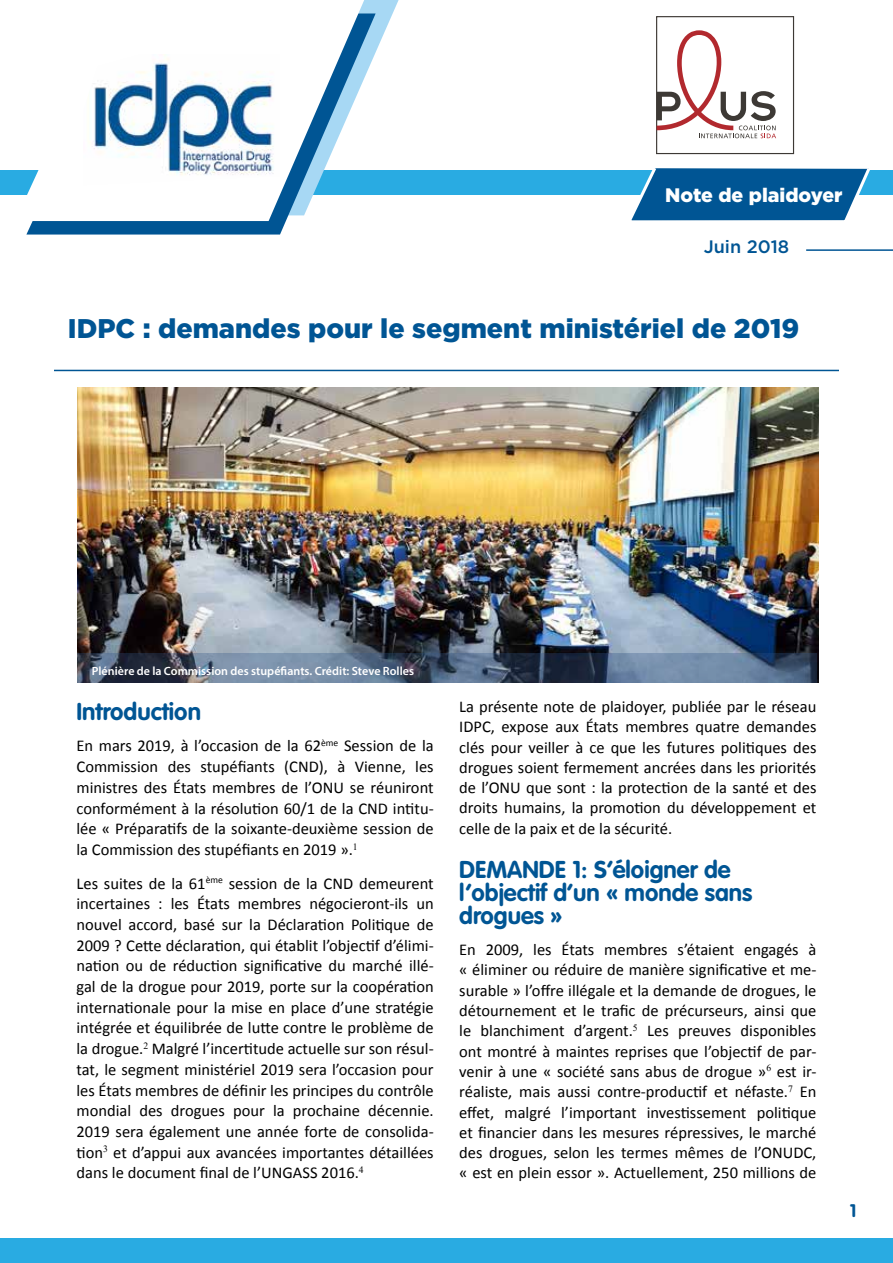
<style>
.page{position:relative;width:893px;height:1263px;background:#fff}
.page>*{position:absolute;margin:0;border:0;box-sizing:border-box;transform-origin:0 0}
.t1{font:900 27px "Gotham";color:#005594}
.t2{font:700 24px/23px "VAG Rounded LT Pro";color:#005594}
.t3{font:900 19.5px "Gotham";color:#fff}
.t4{font:500 18px "Gotham";color:#005594}
.t5{font:700 18px "VAG Rounded LT Pro";color:#005594}
.t6{font:16.5px/20.7px "Calibri";color:#000;text-align:justify}
.t7{font:600 12px "Myriad Pro";letter-spacing:.005em;color:#fff}
</style>
<div class="page">
<div style="left:0;top:1238px;width:893px;height:25px;background:#29abe2"></div>
<div style="left:0;top:170px;width:893px;height:24px;background:#29abe2"></div>
<hr style="left:54px;top:370px;width:785px;height:1px;background:#005594">
<hr style="left:806px;top:249px;width:87px;height:2px;background:#005594">
<svg style="left:364px;top:0;width:35px;height:195px"></svg>
<svg style="left:26px;top:14px;width:350px;height:221px"></svg>
<svg style="left:15px;top:1px;width:349px;height:220px"></svg>
<img style="left:83px;top:54px;width:196px;height:131px">
<svg style="left:624px;top:168px;width:249px;height:53px;background:#1e6ca4"></svg>
<img style="left:77px;top:387px;width:741px;height:296px">
<svg style="left:77px;top:653px;width:740px;height:30px;background:#52647d"></svg>
<div style="left:656px;top:16px;width:138px;height:138px;border:1px solid #3d3935"></div>
<svg style="left:657px;top:30px;width:119px;height:108px"></svg>
<p class="t3" style="left:665px;top:182px;width:179px">Note de plaidoyer</p>
<p class="t4" style="left:704px;top:234px;width:87px">Juin 2018</p>
<h1 class="t1" style="left:68px;top:310px;width:733px">IDPC : demandes pour le segment ministériel de 2019</h1>
<p class="t7" style="left:92px;top:663px;width:324px">Plénière de la Commission des stupéfiants. Crédit: Steve Rolles</p>
<h2 class="t2" style="left:77px;top:700px;width:126px">Introduction</h2>
<p class="t6" style="left:77px;top:736px;width:359px">En mars 2019, à l’occasion de la 62<sup>ème</sup> Session de la Commission des stupéfiants (CND), à Vienne, les ministres des États membres de l’ONU se réuniront conformément à la résolution 60/1 de la CND intitu&shy;lée « Préparatifs de la soixante-deuxième session de la Commission des stupéfiants en 2019 ».<sup>1</sup></p>
<p class="t6" style="left:77px;top:873px;width:359px">Les suites de la 61<sup>ème</sup> session de la CND demeurent incertaines : les États membres négocieront-ils un nouvel accord, basé sur la Déclaration Politique de 2009 ? Cette déclaration, qui établit l’objectif d’élimi&shy;nation ou de réduction significative du marché illé&shy;gal de la drogue pour 2019, porte sur la coopération internationale pour la mise en place d’une stratégie intégrée et équilibrée de lutte contre le problème de la drogue.<sup>2</sup> Malgré l’incertitude actuelle sur son résul&shy;tat, le segment ministériel 2019 sera l’occasion pour les États membres de définir les principes du contrôle mondial des drogues pour la prochaine décennie.<br>2019 sera également une année forte de consolida&shy;tion<sup>3</sup> et d’appui aux avancées importantes détaillées dans le document final de l’UNGASS 2016.<sup>4</sup></p>
<p class="t6" style="left:459px;top:696px;width:359px;line-height:20.2px">La présente note de plaidoyer, publiée par le réseau IDPC, expose aux États membres quatre demandes clés pour veiller à ce que les futures politiques des drogues soient fermement ancrées dans les priorités de l’ONU que sont : la protection de la santé et des droits humains, la promotion du développement et celle de la paix et de la sécurité.</p>
<h2 class="t2" style="left:459px;top:858px;width:295px">DEMANDE 1: S’éloigner de l’objectif d’un « monde sans drogues »</h2>
<p class="t6" style="left:459px;top:940px;width:359px;line-height:20.2px">En 2009, les États membres s’étaient engagés à « éliminer ou réduire de manière significative et me&shy;surable » l’offre illégale et la demande de drogues, le détournement et le trafic de précurseurs, ainsi que le blanchiment d’argent.<sup>5</sup> Les preuves disponibles ont montré à maintes reprises que l’objectif de par&shy;venir à une « société sans abus de drogue »<sup>6</sup> est ir&shy;réaliste, mais aussi contre-productif et néfaste.<sup>7</sup> En effet, malgré l’important investissement politique et financier dans les mesures répressives, le marché des drogues, selon les termes mêmes de l’ONUDC, « est en plein essor ». Actuellement, 250 millions de</p>
<p class="t5" style="left:850px;top:1199px;width:8px">1</p>
</div>
